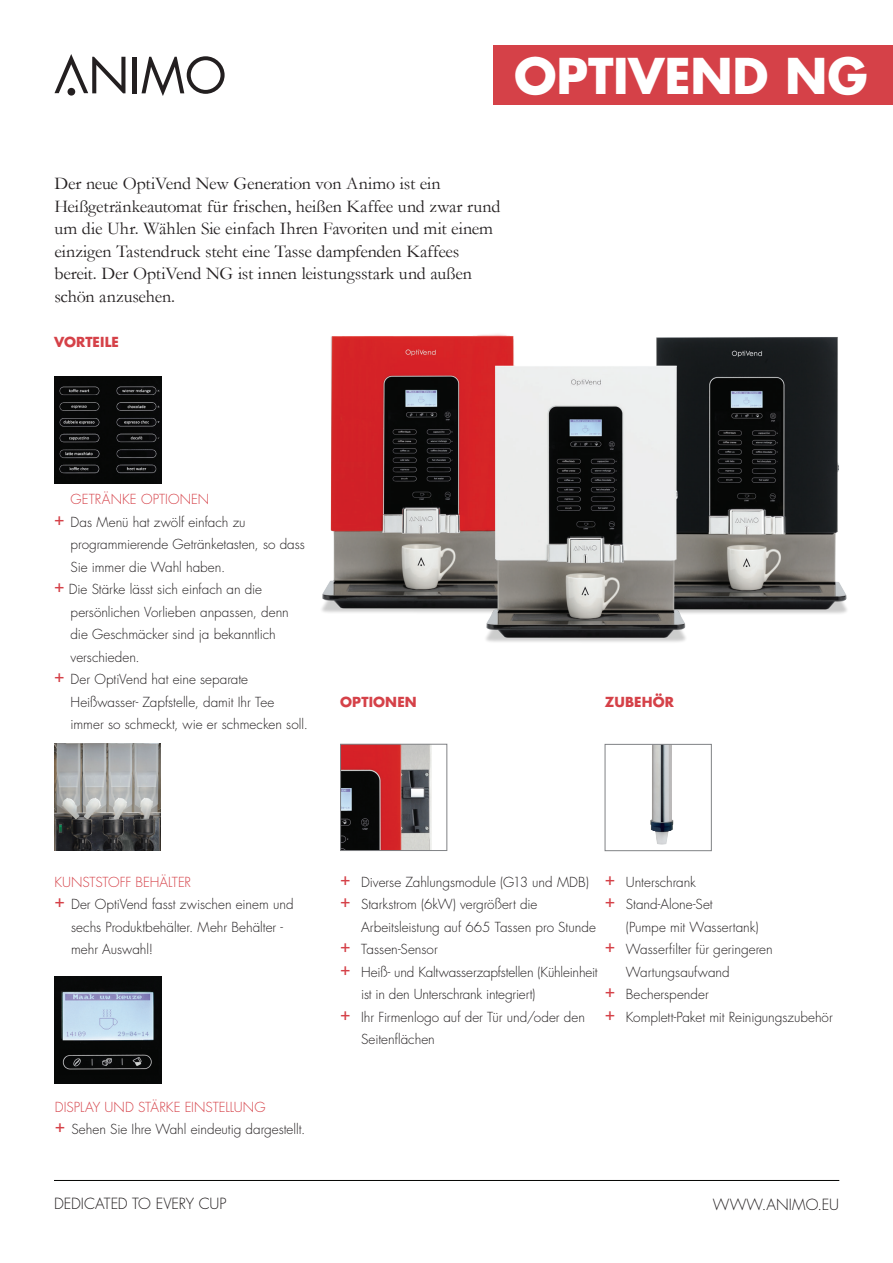
<style>
.page{position:relative;width:893px;height:1263px;background:#fff}
.page>*{position:absolute;margin:0;border:0;box-sizing:border-box;transform-origin:0 0}
.t1{font:700 48px "Futura Std";letter-spacing:-.005em;color:#fff}
.t2{font:18px/22.5px "Garamond";letter-spacing:-.01em;color:#231f20}
.t3{font:300 15px "Futura Std";color:#231f20}
.t4{font:300 13.5px/22.5px "Futura Std";letter-spacing:-.005em;color:#231f20}
.t5{font:700 13.5px "Futura Std";letter-spacing:.01em;color:#d54148}
.t6{font:300 13.5px "Futura Std";letter-spacing:-.015em;color:#d54148}
.t7{font:300 13.5px "Futura Std";letter-spacing:.005em;color:#d54148}
.s1{font-family:"Arial";font-weight:400;font-size:18px;color:#d54148}
.s2{color:#d54148}
</style>
<div class="page">
<div style="left:493px;top:45px;width:400px;height:60px;background:#d54148"></div>
<hr style="left:132px;top:57px;width:4px;height:36px;background:#231f20">
<svg style="left:142px;top:56px;width:83px;height:40px"></svg>
<svg style="left:55px;top:54px;width:70px;height:39px"></svg>
<div style="left:68px;top:88px;width:7px;height:8px;background:#231f20;border-radius:50%"></div>
<hr style="left:54px;top:1180px;width:785px;height:1px;background:#040503">
<img style="left:322px;top:334px;width:525px;height:308px">
<img style="left:342px;top:746px;width:90px;height:103px">
<div style="left:340px;top:744px;width:107px;height:107px;border:1px solid #808285"></div>
<img style="left:54px;top:744px;width:107px;height:106px">
<img style="left:54px;top:376px;width:107px;height:107px">
<img style="left:54px;top:976px;width:108px;height:107px">
<img style="left:650px;top:746px;width:23px;height:99px">
<div style="left:605px;top:744px;width:106px;height:107px;border:1px solid #808285"></div>
<h1 class="t1" style="left:514px;top:44px;width:355px">OPTIVEND NG</h1>
<p class="t2" style="left:54px;top:172px;width:448px">Der neue OptiVend New Generation von Animo ist ein Heißgetränkeautomat für frischen, heißen Kaffee und zwar rund um die Uhr. Wählen Sie einfach Ihren Favoriten und mit einem einzigen Tastendruck steht eine Tasse dampfenden Kaffees bereit. Der OptiVend NG ist innen leistungsstark und außen schön anzusehen.</p>
<p class="t5" style="left:54px;top:332px;width:66px">VORTEILE</p>
<p class="t7" style="left:71px;top:491px;width:140px">GETRÄNKE OPTIONEN</p>
<p class="t4" style="left:54px;top:511px;width:193px"><span class="s1">+</span> Das Menü hat zwölf einfach zu</p>
<p class="t4" style="left:71px;top:533px;width:236px">programmierende Getränketasten, so dass</p>
<p class="t4" style="left:71px;top:556px;width:156px">Sie immer die Wahl haben.</p>
<p class="t4" style="left:54px;top:578px;width:209px"><span class="s1">+</span> Die Stärke lässt sich einfach an die</p>
<p class="t4" style="left:71px;top:601px;width:220px">persönlichen Vorlieben anpassen, denn</p>
<p class="t4" style="left:71px;top:623px;width:207px">die Geschmäcker sind ja bekanntlich</p>
<p class="t4" style="left:71px;top:646px;width:71px">verschieden.</p>
<p class="t4" style="left:54px;top:668px;width:196px"><span class="s1">+</span> Der OptiVend hat eine separate</p>
<p class="t4" style="left:71px;top:691px;width:205px">Heißwasser- Zapfstelle, damit Ihr Tee</p>
<p class="t4" style="left:71px;top:713px;width:239px">immer so schmeckt, wie er schmecken soll.</p>
<p class="t5" style="left:340px;top:692px;width:78px">OPTIONEN</p>
<p class="t5" style="left:605px;top:692px;width:71px">ZUBEHÖR</p>
<p class="t6" style="left:55px;top:873px;width:138px">KUNSTSTOFF BEHÄLTER</p>
<p class="t4" style="left:55px;top:893px;width:241px"><span class="s1">+</span> Der OptiVend fasst zwischen einem und</p>
<p class="t4" style="left:71px;top:916px;width:213px">sechs Produktbehälter. Mehr Behälter -</p>
<p class="t4" style="left:71px;top:938px;width:83px">mehr Auswahl!</p>
<p class="t4" style="left:55px;top:1096px;width:252px"><span class="s2">DISPLAY UND STÄRKE EINSTELLUNG<br></span><span class="s1">+</span> Sehen Sie Ihre Wahl eindeutig dargestellt.</p>
<p class="t4" style="left:340px;top:871px;width:250px"><span class="s1">+</span> Diverse Zahlungsmodule (G13 und MDB) <span class="s1">+</span> Starkstrom (6kW) vergrößert die</p>
<p class="t4" style="left:361px;top:916px;width:236px">Arbeitsleistung auf 665 Tassen pro Stunde</p>
<p class="t4" style="left:340px;top:938px;width:99px"><span class="s1">+</span> Tassen-Sensor</p>
<p class="t4" style="left:340px;top:961px;width:259px"><span class="s1">+</span> Heiß- und Kaltwasserzapfstellen (Kühleinheit</p>
<p class="t4" style="left:361px;top:983px;width:176px">ist in den Unterschrank integriert)</p>
<p class="t4" style="left:340px;top:1006px;width:246px"><span class="s1">+</span> Ihr Firmenlogo auf der Tür und/oder den</p>
<p class="t4" style="left:361px;top:1028px;width:75px">Seitenflächen</p>
<p class="t4" style="left:605px;top:871px;width:93px"><span class="s1">+</span> Unterschrank</p>
<p class="t4" style="left:605px;top:893px;width:109px"><span class="s1">+</span> Stand-Alone-Set</p>
<p class="t4" style="left:626px;top:916px;width:134px">(Pumpe mit Wassertank)</p>
<p class="t4" style="left:605px;top:938px;width:169px"><span class="s1">+</span> Wasserfilter für geringeren</p>
<p class="t4" style="left:626px;top:961px;width:105px">Wartungsaufwand</p>
<p class="t4" style="left:605px;top:983px;width:106px"><span class="s1">+</span> Becherspender</p>
<p class="t4" style="left:605px;top:1006px;width:229px"><span class="s1">+</span> Komplett-Paket mit Reinigungszubehör</p>
<p class="t3" style="left:54px;top:1194px;width:174px">DEDICATED TO EVERY CUP</p>
<p class="t3" style="left:713px;top:1195px;width:128px">WWW.ANIMO.EU</p>
</div>
